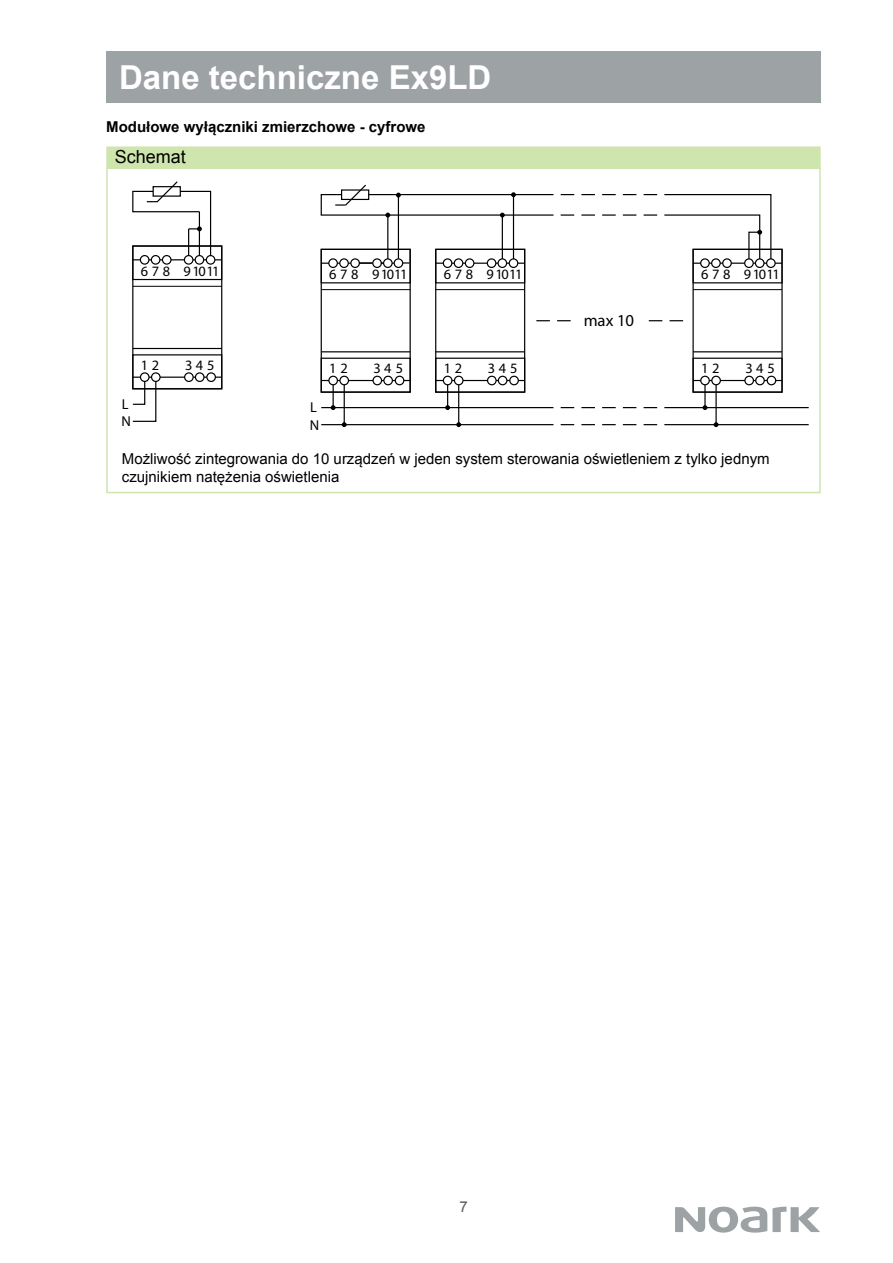
<style>
.page{position:relative;width:893px;height:1263px;background:#fff}
.page>*{position:absolute;margin:0;border:0;box-sizing:border-box;transform-origin:0 0}
.t1{font:700 33px "Arial";color:#fff}
.t2{font:18px "Arial";color:#000}
.t3{font:16.8px "Myriad Pro";color:#000}
.t4{font:15px/18px "Arial";color:#000}
.t5{font:700 15px "Arial";color:#000}
.t6{font:15px "Arial";color:#585b5e}
.t7{font:14.4px/17.2px "Myriad Pro";letter-spacing:.065em;color:#000}
</style>
<div class="page">
<svg style="left:675px;top:1206px;width:145px;height:26px"></svg>
<div style="left:106px;top:51px;width:715px;height:51px;background:#9da2a5"></div>
<div style="left:106px;top:146px;width:715px;height:23px;background:#cfe5ae"></div>
<div style="left:106px;top:167px;width:715px;height:326px;border:2px solid #cfe5ae"></div>
<svg style="left:132px;top:181px;width:91px;height:241px"></svg>
<svg style="left:320px;top:194px;width:489px;height:234px"></svg>
<svg style="left:663px;top:194px;width:119px;height:70px"></svg>
<hr style="left:664px;top:407px;width:145px;height:1px;background:#000">
<hr style="left:664px;top:424px;width:145px;height:1px;background:#000">
<hr style="left:398px;top:195px;width:1px;height:64px;background:#000">
<div style="left:394px;top:258px;width:9px;height:10px;border:1px solid #000;border-radius:50%"></div>
<div style="left:383px;top:258px;width:10px;height:10px;border:1px solid #000;border-radius:50%"></div>
<svg style="left:359px;top:262px;width:14px;height:2px"></svg>
<svg style="left:403px;top:262px;width:7px;height:2px"></svg>
<div style="left:395px;top:376px;width:9px;height:9px;border:1px solid #000;border-radius:50%"></div>
<svg style="left:321px;top:380px;width:19px;height:30px"></svg>
<svg style="left:342px;top:422px;width:5px;height:5px"></svg>
<svg style="left:320px;top:184px;width:235px;height:33px"></svg>
<svg style="left:436px;top:380px;width:18px;height:30px"></svg>
<svg style="left:456px;top:422px;width:5px;height:5px"></svg>
<svg style="left:703px;top:405px;width:4px;height:5px"></svg>
<svg style="left:714px;top:422px;width:4px;height:5px"></svg>
<svg style="left:561px;top:194px;width:13px;height:1px"></svg>
<svg style="left:581px;top:194px;width:14px;height:1px"></svg>
<svg style="left:602px;top:194px;width:14px;height:1px"></svg>
<svg style="left:623px;top:194px;width:13px;height:1px"></svg>
<svg style="left:644px;top:194px;width:13px;height:1px"></svg>
<svg style="left:561px;top:214px;width:13px;height:2px"></svg>
<svg style="left:581px;top:214px;width:14px;height:2px"></svg>
<svg style="left:602px;top:214px;width:14px;height:2px"></svg>
<svg style="left:623px;top:214px;width:13px;height:2px"></svg>
<svg style="left:644px;top:214px;width:13px;height:2px"></svg>
<svg style="left:561px;top:407px;width:13px;height:1px"></svg>
<svg style="left:581px;top:407px;width:14px;height:1px"></svg>
<svg style="left:602px;top:407px;width:14px;height:1px"></svg>
<svg style="left:623px;top:407px;width:13px;height:1px"></svg>
<svg style="left:644px;top:407px;width:13px;height:1px"></svg>
<svg style="left:561px;top:424px;width:13px;height:1px"></svg>
<svg style="left:581px;top:424px;width:14px;height:1px"></svg>
<svg style="left:602px;top:424px;width:14px;height:1px"></svg>
<svg style="left:623px;top:424px;width:13px;height:1px"></svg>
<svg style="left:644px;top:424px;width:13px;height:1px"></svg>
<svg style="left:536px;top:320px;width:14px;height:1px"></svg>
<svg style="left:557px;top:320px;width:14px;height:1px"></svg>
<svg style="left:649px;top:320px;width:13px;height:1px"></svg>
<svg style="left:669px;top:320px;width:14px;height:1px"></svg>
<h1 class="t1" style="left:119px;top:55px;width:374px">Dane techniczne Ex9LD</h1>
<p class="t5" style="left:106px;top:117px;width:321px">Modułowe wyłączniki zmierzchowe - cyfrowe</p>
<p class="t2" style="left:115px;top:145px;width:73px">Schemat</p>
<p class="t7" style="left:141px;top:262px;width:80px">6 7 8 91011</p>
<p class="t7" style="left:329px;top:266px;width:80px">6 7 8 91011</p>
<p class="t7" style="left:444px;top:266px;width:80px">6 7 8 91011</p>
<p class="t7" style="left:701px;top:266px;width:80px">6 7 8 91011</p>
<p class="t3" style="left:584px;top:310px;width:52px">max 10</p>
<p class="t7" style="left:141px;top:356px;width:20px">1 2</p>
<p class="t7" style="left:185px;top:356px;width:31px">345</p>
<p class="t7" style="left:329px;top:359px;width:20px">1 2</p>
<p class="t7" style="left:373px;top:359px;width:31px">345</p>
<p class="t7" style="left:444px;top:359px;width:20px">1 2</p>
<p class="t7" style="left:488px;top:359px;width:31px">345</p>
<p class="t7" style="left:701px;top:359px;width:20px">1 2</p>
<p class="t7" style="left:745px;top:359px;width:31px">345</p>
<p class="t7" style="left:121px;top:395px;width:11px">L<br>N</p>
<p class="t7" style="left:310px;top:399px;width:11px">L<br>N</p>
<p class="t4" style="left:122px;top:450px;width:649px">Możliwość zintegrowania do 10 urządzeń w jeden system sterowania oświetleniem z tylko jednym czujnikiem natężenia oświetlenia</p>
<p class="t6" style="left:459px;top:1197px;width:10px">7</p>
</div>
